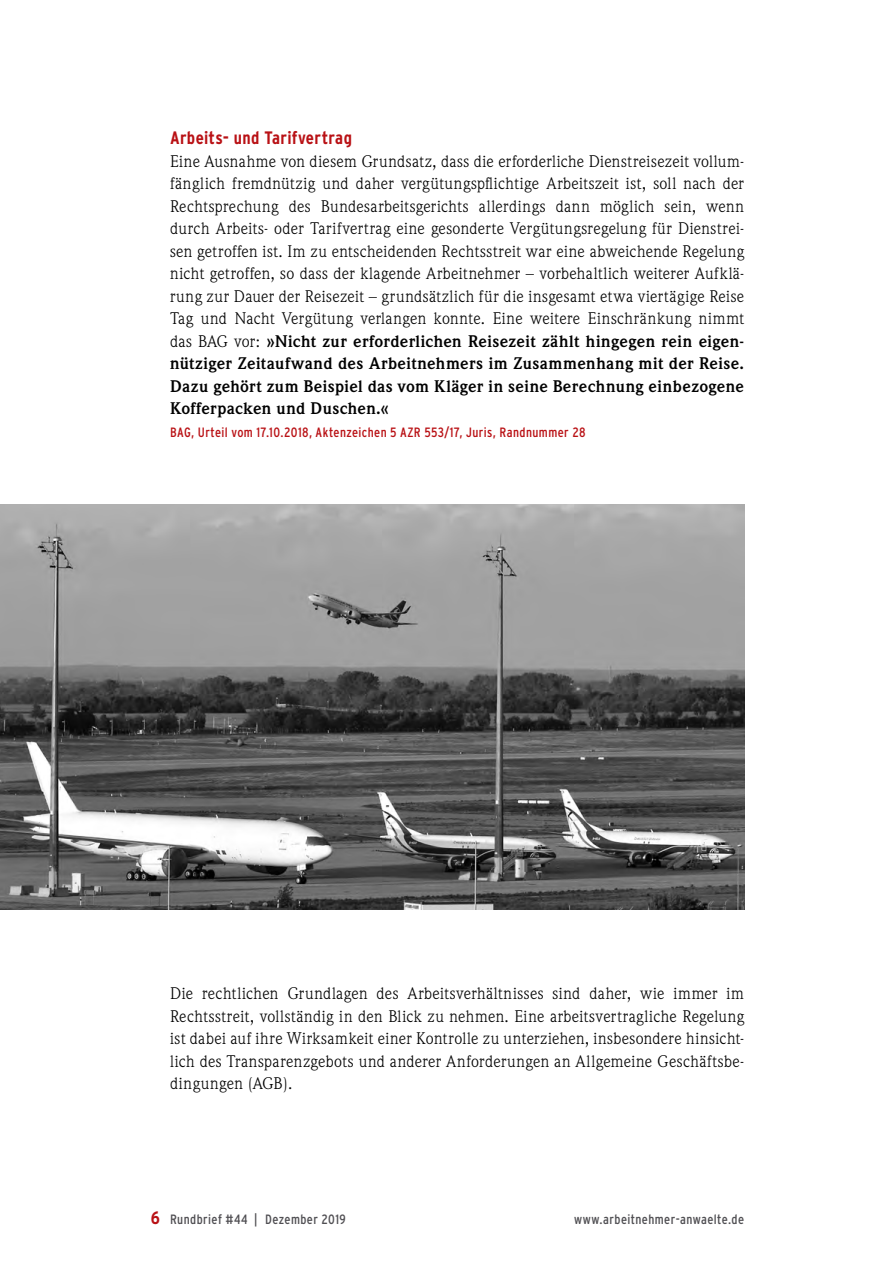
<style>
.page{position:relative;width:893px;height:1263px;background:#fff}
.page>*{position:absolute;margin:0;border:0;box-sizing:border-box;transform-origin:0 0}
.im_Text{font:700 condensed 18px "Interstate";letter-spacing:.02em;color:#b91115}
.ÜberschriftenText_ro{font:700 condensed 18px "Interstate";color:#b91115}
.Fließ{font:16.5px/22.5px "Weidemann";letter-spacing:.025em;color:#000;text-align:justify}
.im_Text-2{font:condensed 13.5px "Interstate";letter-spacing:.03em;color:#b91115}
.UNTENrechts{font:condensed 13.5px "Interstate";letter-spacing:.03em;color:#504f53}
.Bildunterschriften{font:condensed 13.5px "Interstate";letter-spacing:.03em;color:#504f53}
.s1{font-weight:700}
</style>
<div class="page">
<img style="left:0;top:504px;width:744px;height:405px">
<p class="im_Text" style="left:170px;top:128px;width:183px">Arbeits- und Tarifvertrag</p>
<p class="Fließ" style="left:170px;top:149px;width:576px">Eine Ausnahme von diesem Grundsatz, dass die erforderliche Dienstreisezeit vollum&shy;fänglich fremdnützig und daher vergütungspflichtige Arbeitszeit ist, soll nach der Rechtsprechung des Bundesarbeitsgerichts allerdings dann möglich sein, wenn durch Arbeits- oder Tarifvertrag eine gesonderte Vergütungsregelung für Dienstrei&shy;sen getroffen ist. Im zu entscheidenden Rechtsstreit war eine abweichende Regelung nicht getroffen, so dass der klagende Arbeitnehmer – vorbehaltlich weiterer Aufklä&shy;rung zur Dauer der Reisezeit – grundsätzlich für die insgesamt etwa viertägige Reise Tag und Nacht Vergütung verlangen konnte. Eine weitere Einschränkung nimmt das BAG vor: <span class="s1">»Nicht zur erforderlichen Reisezeit zählt hingegen rein eigen&shy;nütziger Zeitaufwand des Arbeitnehmers im Zusammenhang mit der Reise.<br>Dazu gehört zum Beispiel das vom Kläger in seine Berechnung einbezogene Kofferpacken und Duschen.«</span></p>
<p class="im_Text-2" style="left:170px;top:424px;width:417px">BAG, Urteil vom 17.10.2018, Aktenzeichen 5 AZR 553/17, Juris, Randnummer 28</p>
<p class="Fließ" style="left:170px;top:982px;width:576px">Die rechtlichen Grundlagen des Arbeitsverhältnisses sind daher, wie immer im Rechtsstreit, vollständig in den Blick zu nehmen. Eine arbeitsvertragliche Regelung ist dabei auf ihre Wirksamkeit einer Kontrolle zu unterziehen, insbesondere hinsicht&shy;lich des Transparenzgebots und anderer Anforderungen an Allgemeine Geschäftsbe&shy;dingungen (AGB).</p>
<p class="ÜberschriftenText_ro" style="left:151px;top:1208px;width:11px">6</p>
<p class="Bildunterschriften" style="left:170px;top:1212px;width:177px">Rundbrief #44 | Dezember 2019</p>
<p class="UNTENrechts" style="left:574px;top:1212px;width:172px">www.arbeitnehmer-anwaelte.de</p>
</div>
